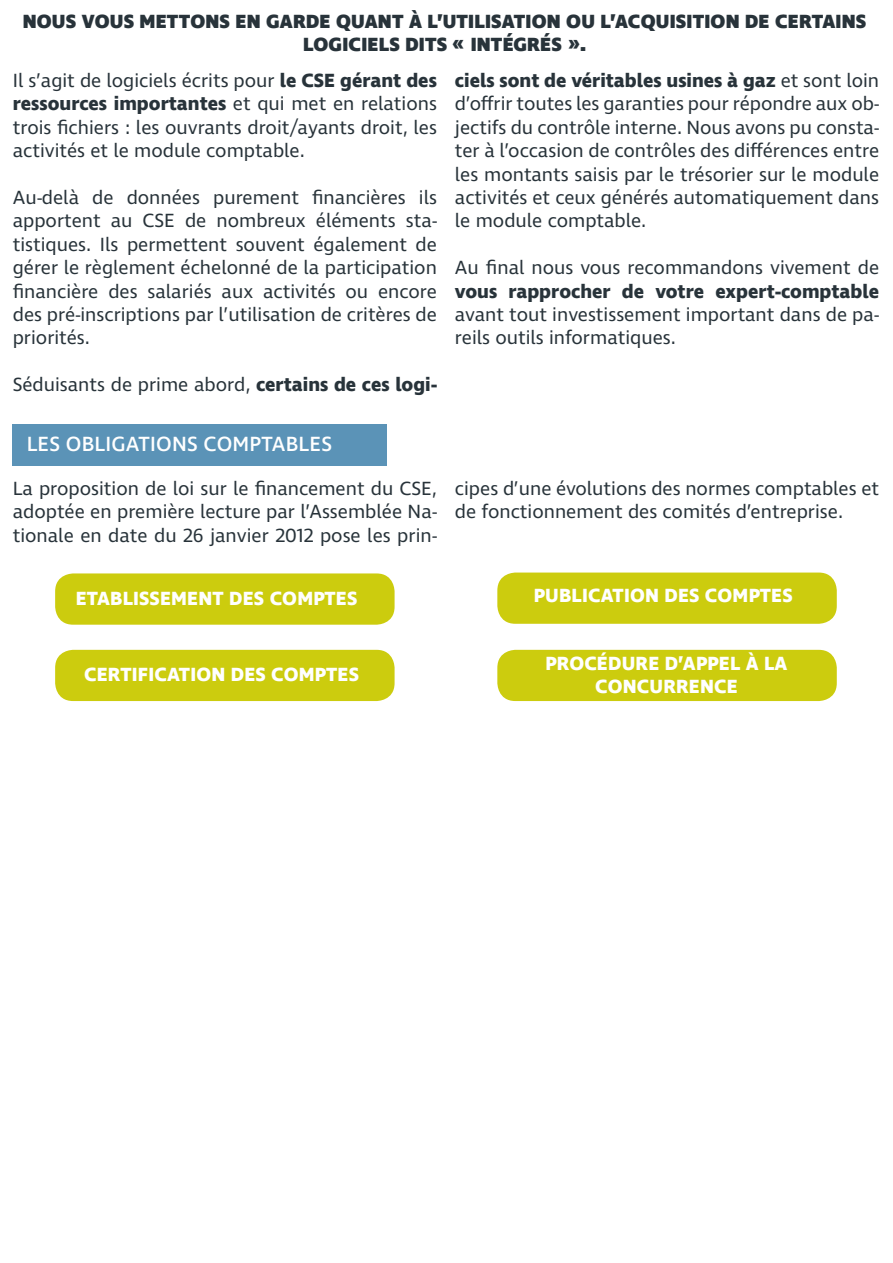
<style>
.page{position:relative;width:893px;height:1263px;background:#fff}
.page>*{position:absolute;margin:0;border:0;box-sizing:border-box;transform-origin:0 0}
.t1{font:500 21px "Ingra";letter-spacing:.01em;color:#fff}
.t2{font:19.5px/23.4px "Ingra";color:#28333a;text-align:justify}
.t3{font:700 19.5px/23.4px "Ingra";letter-spacing:.01em;color:#fff;text-align:center}
.t4{font:800 19.5px/23.4px "Ingra";letter-spacing:.01em;color:#28333a;text-align:center}
.s1{font-weight:700}
</style>
<div class="page">
<div style="left:13px;top:424px;width:374px;height:41px;background:#5b93b7"></div>
<div style="left:55px;top:573px;width:340px;height:52px;background:#cccc0e;border-radius:18px"></div>
<div style="left:497px;top:572px;width:340px;height:52px;background:#cccc0e;border-radius:18px"></div>
<div style="left:55px;top:650px;width:340px;height:51px;background:#cccc0e;border-radius:18px"></div>
<div style="left:497px;top:650px;width:340px;height:51px;background:#cccc0e;border-radius:18px"></div>
<p class="t4" style="left:23px;top:10px;width:845px">NOUS VOUS METTONS EN GARDE QUANT À L’UTILISATION OU L’ACQUISITION DE CERTAINS<br>LOGICIELS DITS « INTÉGRÉS ».</p>
<p class="t2" style="left:13px;top:70px;width:426px">Il s’agit de logiciels écrits pour <span class="s1">le CSE gérant des ressources importantes</span> et qui met en relations trois fichiers : les ouvrants droit/ayants droit, les activités et le module comptable.</p>
<p class="t2" style="left:13px;top:187px;width:426px">Au-delà de données purement financières ils apportent au CSE de nombreux éléments sta&shy;tistiques. Ils permettent souvent également de gérer le règlement échelonné de la participation financière des salariés aux activités ou encore des pré-inscriptions par l’utilisation de critères de priorités.</p>
<p class="t2" style="left:13px;top:374px;width:426px">Séduisants de prime abord, <span class="s1">certains de ces logi-</span></p>
<p class="t2" style="left:455px;top:70px;width:426px"><span class="s1">ciels sont de véritables usines à gaz</span> et sont loin d’offrir toutes les garanties pour répondre aux ob&shy;jectifs du contrôle interne. Nous avons pu consta&shy;ter à l’occasion de contrôles des différences entre les montants saisis par le trésorier sur le module activités et ceux générés automatiquement dans le module comptable.</p>
<p class="t2" style="left:455px;top:257px;width:426px">Au final nous vous recommandons vivement de <span class="s1">vous rapprocher de votre expert-comptable </span>avant tout investissement important dans de pa&shy;reils outils informatiques.</p>
<p class="t1" style="left:27px;top:431px;width:307px">LES OBLIGATIONS COMPTABLES</p>
<p class="t2" style="left:13px;top:478px;width:426px">La proposition de loi sur le financement du CSE, adoptée en première lecture par l’Assemblée Na&shy;tionale en date du 26 janvier 2012 pose les prin-</p>
<p class="t2" style="left:455px;top:478px;width:426px">cipes d’une évolutions des normes comptables et de fonctionnement des comités d’entreprise.</p>
<p class="t3" style="left:76px;top:587px;width:283px">ETABLISSEMENT DES COMPTES</p>
<p class="t3" style="left:534px;top:585px;width:260px">PUBLICATION DES COMPTES</p>
<p class="t3" style="left:84px;top:664px;width:276px">CERTIFICATION DES COMPTES</p>
<p class="t3" style="left:545px;top:653px;width:244px">PROCÉDURE D’APPEL À LA<br>CONCURRENCE</p>
</div>
